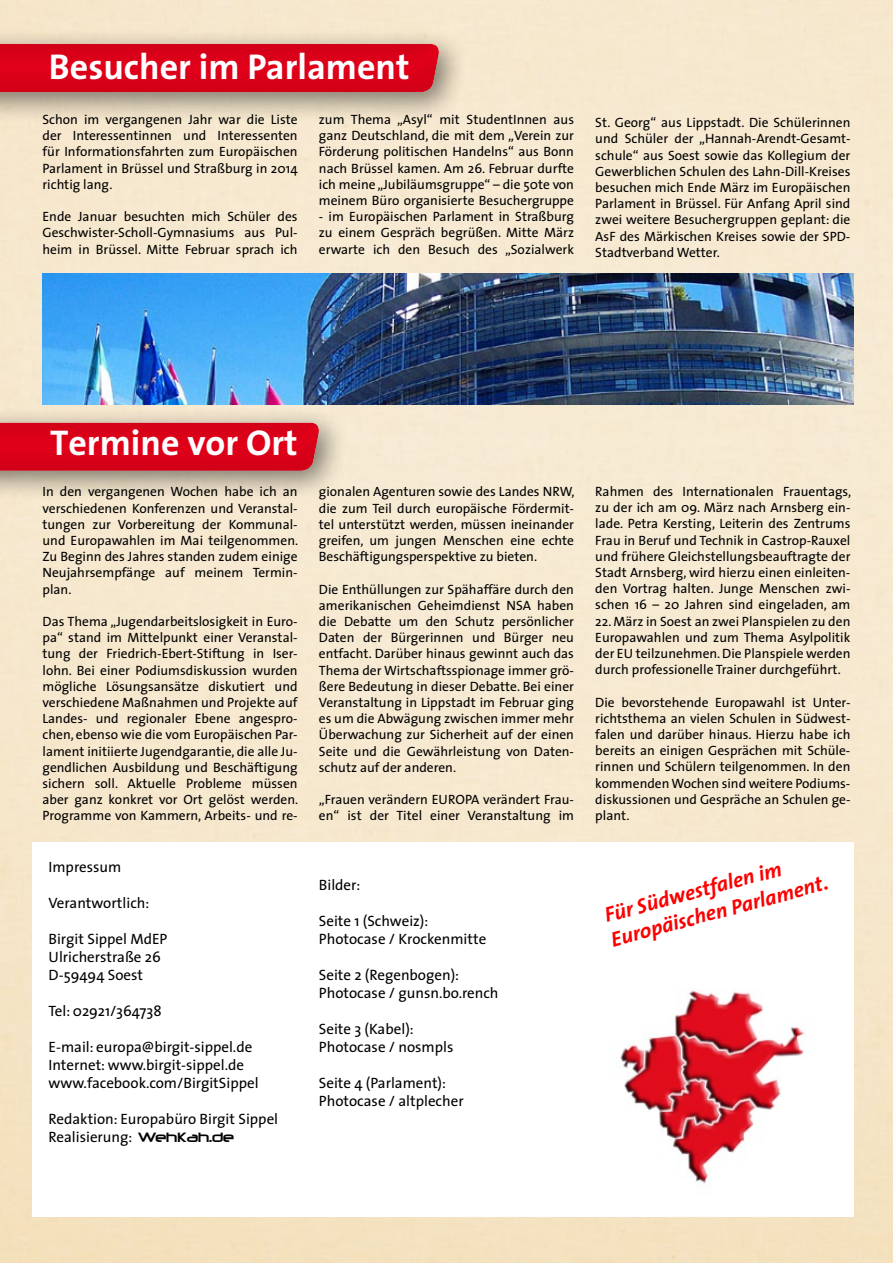
<style>
.page{position:relative;width:893px;height:1263px;background:#fff}
.page>*{position:absolute;margin:0;border:0;box-sizing:border-box;transform-origin:0 0}
.t1{font:36px "The Sans 7 Bold Plain";color:#fff}
.t2{font:italic 700 21.15px/25.3px "The Sans 7";color:#fc0000}
.t3{font:15px/18px "The Sans";color:#000}
.t4{font:13.5px/16.2px "The Sans";color:#000;text-align:justify}
.s1{font-family:"Neuropolitical"}
</style>
<div class="page">
<img style="left:0;top:0;width:893px;height:1263px">
<img style="left:33px;top:842px;width:821px;height:375px">
<div style="left:0;top:26px;width:466px;height:97px;background:#000;opacity:.5"></div>
<svg style="left:0;top:41px;width:442px;height:51px;background:#d80e23"></svg>
<div style="left:0;top:405px;width:346px;height:96px;background:#000;opacity:.5"></div>
<svg style="left:0;top:420px;width:322px;height:51px;background:#d80f24"></svg>
<img style="left:591px;top:971px;width:257px;height:233px">
<img style="left:43px;top:273px;width:811px;height:131px">
<h1 class="t1" style="left:49px;top:37px;width:362px">Besucher im Parlament</h1>
<p class="t4" style="left:43px;top:111px;width:257px">Schon im vergangenen Jahr war die Liste der Interessentinnen und Interessenten für Informationsfahrten zum Europäischen Parlament in Brüssel und Straßburg in 2014 richtig lang.</p>
<p class="t4" style="left:43px;top:208px;width:257px">Ende Januar besuchten mich Schüler des Geschwister-Scholl-Gymnasiums aus Pul&shy;heim in Brüssel. Mitte Februar sprach ich</p>
<p class="t4" style="left:319px;top:111px;width:257px">zum Thema „Asyl“ mit StudentInnen aus ganz Deutschland, die mit dem „Verein zur Förderung politischen Handelns“ aus Bonn nach Brüssel kamen. Am 26. Februar durfte ich meine „Jubiläumsgruppe“ – die 50te von meinem Büro organisierte Besuchergruppe</p>
<p class="t4" style="left:319px;top:208px;width:257px">- im Europäischen Parlament in Straßburg zu einem Gespräch begrüßen. Mitte März erwarte ich den Besuch des „Sozialwerk</p>
<p class="t4" style="left:595px;top:114px;width:257px">St. Georg“ aus Lippstadt. Die Schülerinnen und Schüler der „Hannah-Arendt-Gesamt&shy;schule“ aus Soest sowie das Kollegium der Gewerblichen Schulen des Lahn-Dill-Kreises besuchen mich Ende März im Europäischen Parlament in Brüssel. Für Anfang April sind zwei weitere Besuchergruppen geplant: die AsF des Märkischen Kreises sowie der SPD-Stadtverband Wetter.</p>
<h1 class="t1" style="left:50px;top:412px;width:249px">Termine vor Ort</h1>
<p class="t4" style="left:43px;top:483px;width:257px">In den vergangenen Wochen habe ich an verschiedenen Konferenzen und Veranstal&shy;tungen zur Vorbereitung der Kommunal&shy;und Europawahlen im Mai teilgenommen.<br>Zu Beginn des Jahres standen zudem einige Neujahrsempfänge auf meinem Termin&shy;plan.</p>
<p class="t4" style="left:43px;top:613px;width:257px">Das Thema „Jugendarbeitslosigkeit in Euro&shy;pa“ stand im Mittelpunkt einer Veranstal&shy;tung der Friedrich-Ebert-Stiftung in Iser&shy;lohn. Bei einer Podiumsdiskussion wurden mögliche Lösungsansätze diskutiert und verschiedene Maßnahmen und Projekte auf Landes- und regionaler Ebene angespro&shy;chen, ebenso wie die vom Europäischen Par&shy;lament initiierte Jugendgarantie, die alle Ju&shy;gendlichen Ausbildung und Beschäftigung sichern soll. Aktuelle Probleme müssen aber ganz konkret vor Ort gelöst werden.<br>Programme von Kammern, Arbeits- und re-</p>
<p class="t3" style="left:49px;top:857px;width:74px">Impressum</p>
<p class="t3" style="left:49px;top:893px;width:102px">Verantwortlich:</p>
<p class="t3" style="left:49px;top:929px;width:120px">Birgit Sippel MdEP<br>Ulricherstraße 26<br>D-59494 Soest</p>
<p class="t3" style="left:49px;top:1001px;width:115px">Tel: 02921/364738</p>
<p class="t3" style="left:49px;top:1037px;width:212px">E-mail: europa@birgit-sippel.de<br>Internet: www.birgit-sippel.de www.facebook.com/BirgitSippel</p>
<p class="t3" style="left:49px;top:1109px;width:231px">Redaktion: Europabüro Birgit Sippel<br>Realisierung: <span class="s1">WehKah.de</span></p>
<p class="t4" style="left:319px;top:483px;width:257px">gionalen Agenturen sowie des Landes NRW, die zum Teil durch europäische Fördermit&shy;tel unterstützt werden, müssen ineinander greifen, um jungen Menschen eine echte Beschäftigungsperspektive zu bieten.</p>
<p class="t4" style="left:319px;top:580px;width:257px">Die Enthüllungen zur Spähaffäre durch den amerikanischen Geheimdienst NSA haben die Debatte um den Schutz persönlicher Daten der Bürgerinnen und Bürger neu entfacht. Darüber hinaus gewinnt auch das Thema der Wirtschaftsspionage immer grö&shy;ßere Bedeutung in dieser Debatte. Bei einer Veranstaltung in Lippstadt im Februar ging es um die Abwägung zwischen immer mehr Überwachung zur Sicherheit auf der einen Seite und die Gewährleistung von Daten&shy;schutz auf der anderen.</p>
<p class="t4" style="left:319px;top:791px;width:257px">„Frauen verändern EUROPA verändert Frau&shy;en“ ist der Titel einer Veranstaltung im</p>
<p class="t3" style="left:319px;top:875px;width:43px">Bilder:</p>
<p class="t3" style="left:319px;top:911px;width:169px">Seite 1 (Schweiz):<br>Photocase / Krockenmitte</p>
<p class="t3" style="left:319px;top:965px;width:181px">Seite 2 (Regenbogen):<br>Photocase / gunsn.bo.rench</p>
<p class="t3" style="left:319px;top:1019px;width:136px">Seite 3 (Kabel):<br>Photocase / nosmpls</p>
<p class="t3" style="left:319px;top:1073px;width:146px">Seite 4 (Parlament):<br>Photocase / altplecher</p>
<p class="t4" style="left:595px;top:483px;width:257px">Rahmen des Internationalen Frauentags, zu der ich am 09. März nach Arnsberg ein&shy;lade. Petra Kersting, Leiterin des Zentrums Frau in Beruf und Technik in Castrop-Rauxel und frühere Gleichstellungsbeauftragte der Stadt Arnsberg, wird hierzu einen einleiten&shy;den Vortrag halten. Junge Menschen zwi&shy;schen 16 – 20 Jahren sind eingeladen, am</p>
<p class="t4" style="left:595px;top:612px;width:257px">22. März in Soest an zwei Planspielen zu den Europawahlen und zum Thema Asylpolitik der EU teilzunehmen. Die Planspiele werden durch professionelle Trainer durchgeführt.</p>
<p class="t4" style="left:595px;top:693px;width:257px">Die bevorstehende Europawahl ist Unter&shy;richtsthema an vielen Schulen in Südwest&shy;falen und darüber hinaus. Hierzu habe ich bereits an einigen Gesprächen mit Schüle&shy;rinnen und Schülern teilgenommen. In den kommenden Wochen sind weitere Podiums&shy;diskussionen und Gespräche an Schulen ge&shy;plant.</p>
<h2 class="t2" style="left:601px;top:902px;width:225px;rotate:-15deg">Für Südwestfalen im<br>Europäischen Parlament.</h2>
</div>
